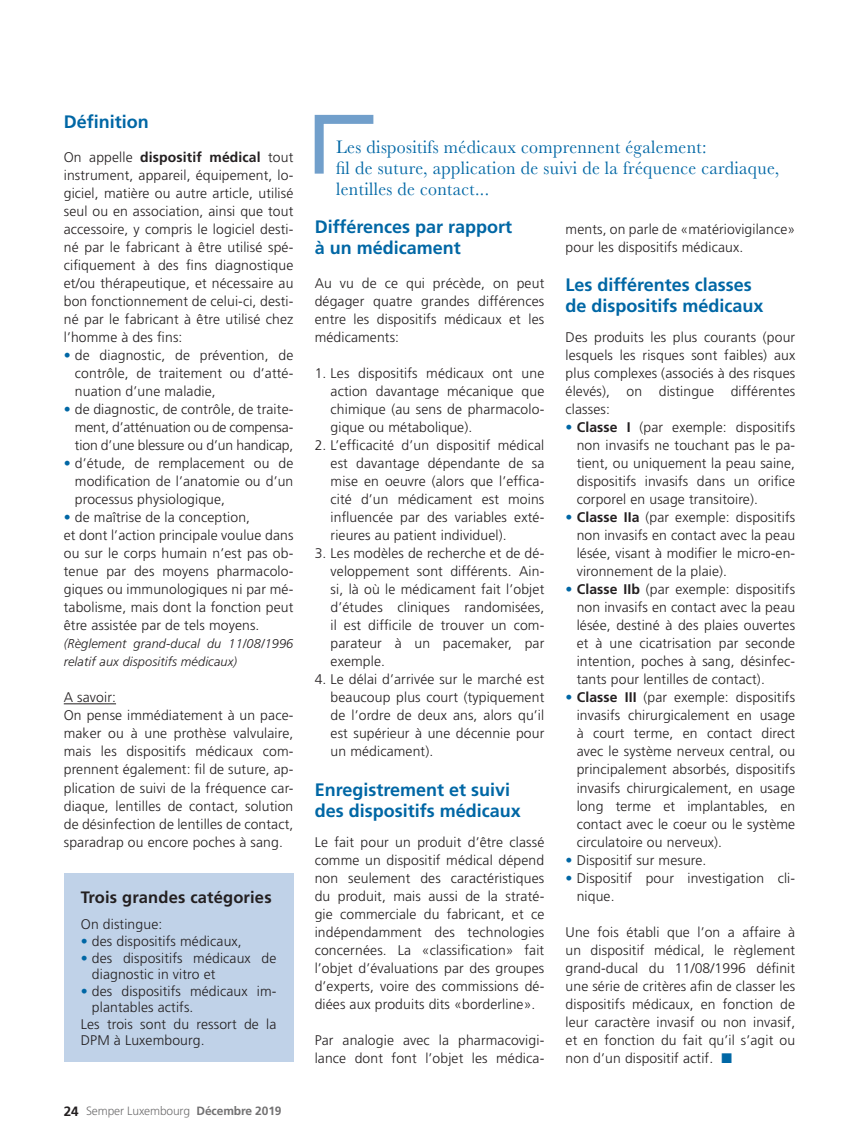
<style>
.page{position:relative;width:859px;height:1136px;background:#fff}
.page>*{position:absolute;margin:0;border:0;box-sizing:border-box;transform-origin:0 0}
.t1{font:18.75px "Baskerville";letter-spacing:.02em;color:#0067a5;scale:.95 1}
.t2{font:700 18px "Frutiger";color:#0067a5}
.t3{font:700 16.5px "Frutiger";letter-spacing:.01em;color:#231f20}
.t4{font:300 13.95px/18px "Frutiger";letter-spacing:.01em;color:#231f20;text-align:justify}
.t5{font:italic 300 12.75px/18px "Frutiger";letter-spacing:.01em;color:#231f20}
.t6{font:300 12px "Frutiger";letter-spacing:-.01em;color:#727172}
.s1{font-weight:700}
.s2{color:#0067a5}
.s3{font-weight:700;font-size:13.5px;color:#231f20}
</style>
<div class="page">
<hr style="left:64px;top:703px;width:52px;height:1px;background:#231f20">
<div style="left:64px;top:873px;width:229px;height:188px;background:#c0d2e8"></div>
<svg style="left:314px;top:114px;width:60px;height:60px"></svg>
<p class="t2" style="left:64px;top:111px;width:87px">Définition</p>
<p class="t4" style="left:64px;top:148px;width:231px">On appelle <span class="s1">dispositif médical</span> tout instrument, appareil, équipement, lo&shy;giciel, matière ou autre article, utilisé seul ou en association, ainsi que tout accessoire, y compris le logiciel desti&shy;né par le fabricant à être utilisé spé&shy;cifiquement à des fins diagnostique et/ou thérapeutique, et nécessaire au bon fonctionnement de celui-ci, desti&shy;né par le fabricant à être utilisé chez l’homme à des fins:</p>
<p class="t4" style="left:75px;top:346px;width:220px;text-indent:-11px"><span class="s2">•</span> de diagnostic, de prévention, de contrôle, de traitement ou d’atté&shy;nuation d’une maladie,</p>
<p class="t4" style="left:75px;top:400px;width:220px;text-indent:-11px"><span class="s2">•</span> de diagnostic, de contrôle, de traite&shy;ment, d’atténuation ou de compensa&shy;tion d’une blessure ou d’un handicap,</p>
<p class="t4" style="left:75px;top:454px;width:220px;text-indent:-11px"><span class="s2">•</span> d’étude, de remplacement ou de modification de l’anatomie ou d’un processus physiologique,</p>
<p class="t4" style="left:64px;top:508px;width:188px"><span class="s2">•</span> de maîtrise de la conception,</p>
<p class="t4" style="left:64px;top:526px;width:231px">et dont l’action principale voulue dans ou sur le corps humain n’est pas ob&shy;tenue par des moyens pharmacolo&shy;giques ou immunologiques ni par mé&shy;tabolisme, mais dont la fonction peut être assistée par de tels moyens.</p>
<p class="t5" style="left:64px;top:635px;width:231px">(Règlement grand-ducal du 11/08/1996 relatif aux dispositifs médicaux)</p>
<p class="t4" style="left:64px;top:688px;width:54px">A savoir:</p>
<p class="t4" style="left:64px;top:706px;width:231px">On pense immédiatement à un pace&shy;maker ou à une prothèse valvulaire, mais les dispositifs médicaux com&shy;prennent également: fil de suture, ap&shy;plication de suivi de la fréquence car&shy;diaque, lentilles de contact, solution de désinfection de lentilles de contact, sparadrap ou encore poches à sang.</p>
<p class="t3" style="left:81px;top:887px;width:192px">Trois grandes catégories</p>
<p class="t4" style="left:81px;top:915px;width:83px">On distingue:</p>
<p class="t4" style="left:81px;top:932px;width:162px"><span class="s2">•</span> des dispositifs médicaux,</p>
<p class="t4" style="left:92px;top:949px;width:186px;line-height:16.5px;text-indent:-11px"><span class="s2">•</span> des dispositifs médicaux de diagnostic in vitro et</p>
<p class="t4" style="left:92px;top:982px;width:186px;line-height:16.5px;text-indent:-11px"><span class="s2">•</span> des dispositifs médicaux im&shy;plantables actifs.</p>
<p class="t4" style="left:81px;top:1015px;width:197px;line-height:16.5px">Les trois sont du ressort de la<br>DPM à Luxembourg.</p>
<p class="t6" style="left:64px;top:1104px;width:219px"><span class="s3">24</span> Semper Luxembourg <span class="s1">Décembre 2019</span></p>
<p class="t1" style="left:336px;top:134px;width:391px">Les dispositifs médicaux comprennent également:</p>
<p class="t1" style="left:336px;top:155px;width:468px">fil de suture, application de suivi de la fréquence cardiaque,</p>
<p class="t1" style="left:336px;top:176px;width:162px">lentilles de contact...</p>
<p class="t2" style="left:315px;top:216px;width:199px">Différences par rapport</p>
<p class="t2" style="left:315px;top:237px;width:148px">à un médicament</p>
<p class="t4" style="left:315px;top:274px;width:231px">Au vu de ce qui précède, on peut dégager quatre grandes différences entre les dispositifs médicaux et les médicaments:</p>
<p class="t4" style="left:331px;top:364px;width:215px;text-indent:-16px">1. Les dispositifs médicaux ont une action davantage mécanique que chimique (au sens de pharmacolo&shy;gique ou métabolique).</p>
<p class="t4" style="left:331px;top:436px;width:215px;text-indent:-16px">2. L’efficacité d’un dispositif médical est davantage dépendante de sa mise en oeuvre (alors que l’effica&shy;cité d’un médicament est moins influencée par des variables exté&shy;rieures au patient individuel).</p>
<p class="t4" style="left:331px;top:544px;width:215px;text-indent:-16px">3. Les modèles de recherche et de dé&shy;veloppement sont différents. Ain&shy;si, là où le médicament fait l’objet d’études cliniques randomisées, il est difficile de trouver un com&shy;parateur à un pacemaker, par exemple.</p>
<p class="t4" style="left:331px;top:670px;width:215px;text-indent:-16px">4. Le délai d’arrivée sur le marché est beaucoup plus court (typiquement de l’ordre de deux ans, alors qu’il est supérieur à une décennie pour un médicament).</p>
<p class="t2" style="left:315px;top:778px;width:197px">Enregistrement et suivi</p>
<p class="t2" style="left:315px;top:799px;width:208px">des dispositifs médicaux</p>
<p class="t4" style="left:315px;top:832px;width:231px">Le fait pour un produit d’être classé comme un dispositif médical dépend non seulement des caractéristiques du produit, mais aussi de la straté&shy;gie commerciale du fabricant, et ce indépendamment des technologies concernées. La «classification» fait l’objet d’évaluations par des groupes d’experts, voire des commissions dé&shy;diées aux produits dits «borderline».</p>
<p class="t4" style="left:315px;top:1030px;width:231px">Par analogie avec la pharmacovigi&shy;lance dont font l’objet les médica-</p>
<p class="t4" style="left:566px;top:220px;width:231px">ments, on parle de «matériovigilance» pour les dispositifs médicaux.</p>
<p class="t2" style="left:566px;top:274px;width:188px">Les différentes classes</p>
<p class="t2" style="left:566px;top:295px;width:200px">de dispositifs médicaux</p>
<p class="t4" style="left:566px;top:328px;width:231px">Des produits les plus courants (pour lesquels les risques sont faibles) aux plus complexes (associés à des risques élevés), on distingue différentes classes:</p>
<p class="t4" style="left:577px;top:418px;width:220px;text-indent:-11px"><span class="s2">•</span> <span class="s1">Classe I</span> (par exemple: dispositifs non invasifs ne touchant pas le pa&shy;tient, ou uniquement la peau saine, dispositifs invasifs dans un orifice corporel en usage transitoire).</p>
<p class="t4" style="left:577px;top:508px;width:220px;text-indent:-11px"><span class="s2">•</span> <span class="s1">Classe IIa</span> (par exemple: dispositifs non invasifs en contact avec la peau lésée, visant à modifier le micro-en&shy;vironnement de la plaie).</p>
<p class="t4" style="left:577px;top:580px;width:220px;text-indent:-11px"><span class="s2">•</span> <span class="s1">Classe IIb</span> (par exemple: dispositifs non invasifs en contact avec la peau lésée, destiné à des plaies ouvertes et à une cicatrisation par seconde intention, poches à sang, désinfec&shy;tants pour lentilles de contact).</p>
<p class="t4" style="left:577px;top:688px;width:220px;text-indent:-11px"><span class="s2">•</span> <span class="s1">Classe III</span> (par exemple: dispositifs invasifs chirurgicalement en usage à court terme, en contact direct avec le système nerveux central, ou principalement absorbés, dispositifs invasifs chirurgicalement, en usage long terme et implantables, en contact avec le coeur ou le système circulatoire ou nerveux).</p>
<p class="t4" style="left:566px;top:850px;width:142px"><span class="s2">•</span> Dispositif sur mesure.</p>
<p class="t4" style="left:577px;top:868px;width:220px;text-indent:-11px"><span class="s2">•</span> Dispositif pour investigation cli&shy;nique.</p>
<p class="t4" style="left:566px;top:922px;width:231px">Une fois établi que l’on a affaire à un dispositif médical, le règlement grand-ducal du 11/08/1996 définit une série de critères afin de classer les dispositifs médicaux, en fonction de leur caractère invasif ou non invasif, et en fonction du fait qu’il s’agit ou non d’un dispositif actif. <span class="s2">■</span></p>
</div>
